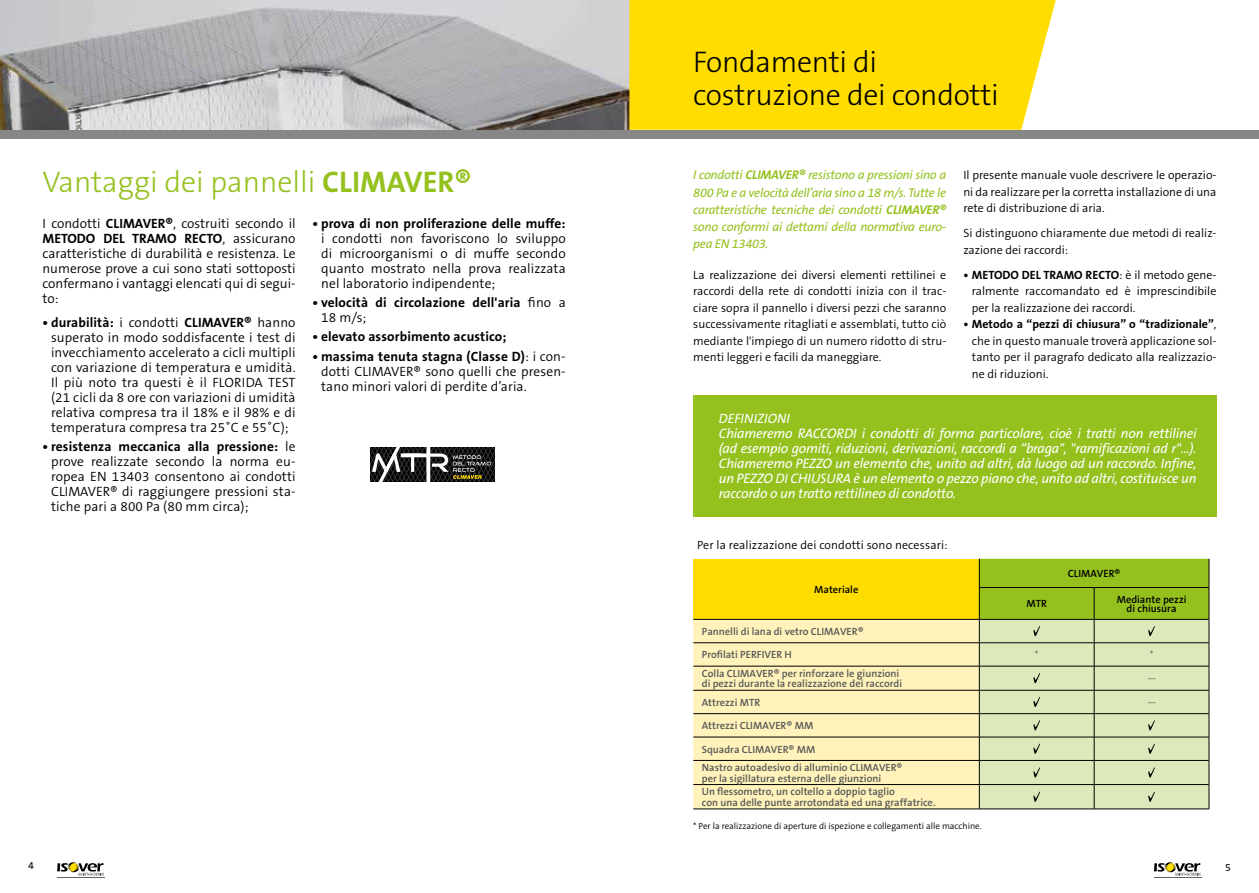
<style>
.page{position:relative;width:1259px;height:893px;background:#fff}
.page>*{position:absolute;margin:0;border:0;box-sizing:border-box;transform-origin:0 0}
.t1{font:300 30px/33px "The Sans B3";letter-spacing:-.01em;color:#000}
.t2{font:300 30px "The Sans B3";color:#95c11f}
.t3{font:italic 13.8px/15px "The Sans B5 Plain";letter-spacing:-.015em;color:#fff;text-align:justify}
.t4{font:300 13.5px/15px "The Sans B4";letter-spacing:.01em;color:#000;text-align:justify}
.t5{font:700 13.5px "The Sans B7";letter-spacing:.01em;color:#000}
.t6{font:italic 13.5px "The Sans B5 Plain";color:#fff}
.t7{font:italic 12.75px/17.2px "The Sans B5 Plain";letter-spacing:-.02em;color:#95c11f;text-align:justify}
.t8{font:300 12px/16.5px "The Sans B4";color:#000;text-align:justify}
.t9{font:700 12px "The Sans B7";color:#000}
.t10{font:600 10.5px/10.5px "The Sans B6";color:#575756}
.t11{font:600 10.5px/9px "The Sans B6";color:#000;text-align:center}
.t12{font:300 10.5px "The Sans B3";color:#575756}
.t13{font:10.5px "The Sans B5 Plain";color:#000}
.t14{font:300 9px "The Sans B4";color:#000}
.s1{font-family:"The Sans B7";font-weight:700}
.s2{font-family:"The Sans B4";font-weight:300}
</style>
<div class="page">
<svg style="left:57px;top:862px;width:46px;height:14px"></svg>
<hr style="left:57px;top:877px;width:47px;height:1px;background:#646363">
<svg style="left:1154px;top:862px;width:46px;height:14px"></svg>
<hr style="left:1154px;top:877px;width:47px;height:1px;background:#646363">
<div style="left:0;top:130px;width:629px;height:9px;background:#878787"></div>
<img style="left:0;top:0;width:629px;height:130px">
<svg style="left:370px;top:447px;width:125px;height:35px;background:#454542"></svg>
<div style="left:629px;top:0;width:426px;height:130px;background:#fd0"></div>
<div style="left:629px;top:130px;width:630px;height:9px;background:#878787"></div>
<div style="left:693px;top:395px;width:523px;height:122px;background:#95c11f"></div>
<div style="left:693px;top:559px;width:286px;height:60px;background:#fd0"></div>
<svg style="left:693px;top:620px;width:286px;height:189px;background:#fcf0b9"></svg>
<hr style="left:693px;top:619px;width:286px;height:1px;background:#000">
<hr style="left:693px;top:642px;width:286px;height:1px;background:#000">
<hr style="left:693px;top:666px;width:286px;height:1px;background:#000">
<hr style="left:693px;top:690px;width:286px;height:1px;background:#000">
<hr style="left:693px;top:713px;width:286px;height:1px;background:#000">
<hr style="left:693px;top:737px;width:286px;height:1px;background:#000">
<hr style="left:693px;top:760px;width:286px;height:1px;background:#000">
<hr style="left:693px;top:784px;width:286px;height:1px;background:#000">
<hr style="left:693px;top:809px;width:286px;height:1px;background:#000">
<hr style="left:979px;top:809px;width:115px;height:1px;background:#000">
<hr style="left:1094px;top:809px;width:115px;height:1px;background:#000">
<svg style="left:979px;top:559px;width:230px;height:250px;background:#c1d38c"></svg>
<h1 class="t2" style="left:43px;top:166px;width:430px">Vantaggi dei pannelli <span class="s1">CLIMAVER®</span></h1>
<p class="t4" style="left:43px;top:216px;width:254px">I condotti <span class="s1">CLIMAVER®</span>, costruiti secondo il</p>
<p class="t5" style="left:43px;top:231px;width:69px">METODO del</p>
<p class="t5" style="left:132px;top:231px;width:17px">Tramo</p>
<p class="t5" style="left:184px;top:231px;width:16px">Recto</p>
<p class="t5" style="left:313px;top:216px;width:254px">• prova di non proliferazione delle muffe:</p>
<p class="t4" style="left:321px;top:231px;width:246px">i condotti non favoriscono lo sviluppo di microorganismi o di muffe secondo quanto mostrato nella prova realizzata nel laboratorio indipendente;</p>
<p class="t5" style="left:313px;top:296px;width:254px">• velocità di circolazione dell'aria <span class="s2">fino a</span></p>
<p class="t4" style="left:321px;top:310px;width:47px">18 m/s;</p>
<p class="t5" style="left:313px;top:330px;width:195px">• elevato assorbimento acustico;</p>
<p class="t5" style="left:313px;top:349px;width:254px">• massima tenuta stagna (Classe D)<span class="s2">: i con-</span></p>
<p class="t4" style="left:321px;top:364px;width:246px">dotti CLIMAVER® sono quelli che presen&shy;tano minori valori di perdite d’aria.</p>
<p class="t4" style="left:43px;top:231px;width:254px;text-indent:180px">, assicurano caratteristiche di durabilità e resistenza. Le numerose prove a cui sono stati sottoposti confermano i vantaggi elencati qui di segui&shy;to:</p>
<p class="t5" style="left:43px;top:315px;width:254px">• durabilità: <span class="s2">i condotti</span> CLIMAVER® <span class="s2">hanno</span></p>
<p class="t4" style="left:51px;top:330px;width:246px">superato in modo soddisfacente i test di invecchiamento accelerato a cicli multipli con variazione di temperatura e umidità.<br>Il più noto tra questi è il FLORIDA TEST (21 cicli da 8 ore con variazioni di umidità relativa compresa tra il 18% e il 98% e di temperatura compresa tra 25˚C e 55˚C);</p>
<p class="t5" style="left:43px;top:439px;width:254px">• resistenza meccanica alla pressione: <span class="s2">le</span></p>
<p class="t4" style="left:51px;top:454px;width:246px">prove realizzate secondo la norma eu&shy;ropea EN 13403 consentono ai condotti CLIMAVER® di raggiungere pressioni sta&shy;tiche pari a 800 Pa (80 mm circa);</p>
<h1 class="t1" style="left:693px;top:47px;width:307px">Fondamenti di costruzione dei condotti</h1>
<p class="t7" style="left:693px;top:167px;width:255px">I condotti <span class="s1">CLIMAVER®</span> resistono a pressioni sino a 800 Pa e a velocità dell’aria sino a 18 m/s. Tutte le caratteristiche tecniche dei condotti <span class="s1">CL IMAVER® </span>sono conformi ai dettami della normativa euro&shy;pea EN 13403.</p>
<p class="t8" style="left:693px;top:267px;width:254px">La realizzazione dei diversi elementi rettilinei e raccordi della rete di condotti inizia con il trac&shy;ciare sopra il pannello i diversi pezzi che saranno successivamente ritagliati e assemblati, tutto ciò mediante l'impiego di un numero ridotto di stru&shy;menti leggeri e facili da maneggiare.</p>
<p class="t8" style="left:963px;top:167px;width:254px">Il presente manuale vuole descrivere le operazio&shy;ni da realizzare per la corretta installazione di una rete di distribuzione di aria.</p>
<p class="t8" style="left:963px;top:225px;width:254px">Si distinguono chiaramente due metodi di realiz&shy;zazione dei raccordi:</p>
<p class="t9" style="left:963px;top:268px;width:66px">• METODO del</p>
<p class="t9" style="left:1043px;top:268px;width:16px">Tramo</p>
<p class="t9" style="left:1085px;top:268px;width:15px">Recto</p>
<p class="t8" style="left:972px;top:266px;width:246px;text-indent:147px">: è il metodo gene&shy;ralmente raccomandato ed è imprescindibile per la realizzazione dei raccordi.</p>
<p class="t9" style="left:963px;top:318px;width:255px">• Metodo a “pezzi di chiusura” o “tradizionale”<span class="s2">,</span></p>
<p class="t8" style="left:972px;top:332px;width:246px">che in questo manuale troverà applicazione sol&shy;tanto per il paragrafo dedicato alla realizzazio&shy;ne di riduzioni.</p>
<p class="t6" style="left:719px;top:412px;width:73px">DEFINIZIONI</p>
<p class="t3" style="left:719px;top:427px;width:479px">Chiameremo RACCORDI i condotti di forma particolare, cioè i tratti non rettilinei (ad esempio gomiti, riduzioni, derivazioni, raccordi a “braga", "ramificazioni ad r"...).<br>Chiameremo PEZZO un elemento che, unito ad altri, dà luogo ad un raccordo. Infine, un PEZZO DI CHIUSURA è un elemento o pezzo piano che, unito ad altri, costituisce un raccordo o un tratto rettilineo di condotto.</p>
<p class="t8" style="left:697px;top:537px;width:252px">Per la realizzazione dei condotti sono necessari:</p>
<p class="t11" style="left:814px;top:585px;width:46px">Materiale</p>
<p class="t11" style="left:1067px;top:569px;width:54px">CLIMAVER®</p>
<p class="t11" style="left:1026px;top:599px;width:22px">MTR</p>
<p class="t11" style="left:1116px;top:595px;width:71px">Mediante pezzi di chiusura</p>
<p class="t10" style="left:702px;top:626px;width:163px">Pannelli di lana di vetro CLIMAVER®</p>
<p class="t10" style="left:702px;top:650px;width:91px">Profilati PERFIVER H</p>
<p class="t12" style="left:1034px;top:649px;width:5px">*</p>
<p class="t12" style="left:1149px;top:649px;width:5px">*</p>
<p class="t10" style="left:702px;top:668px;width:202px">Colla CLIMAVER® per rinforzare le giunzioni di pezzi durante la realizzazione dei raccordi</p>
<p class="t12" style="left:1146px;top:673px;width:12px">—</p>
<p class="t10" style="left:702px;top:697px;width:60px">Attrezzi MTR</p>
<p class="t12" style="left:1146px;top:697px;width:12px">—</p>
<p class="t10" style="left:702px;top:720px;width:113px">Attrezzi CLIMAVER® MM</p>
<p class="t10" style="left:702px;top:740px;width:202px;line-height:18.5px">Squadra CLIMAVER® MM<br>Nastro autoadesivo di alluminio CLIMAVER®</p>
<p class="t10" style="left:702px;top:771px;width:195px;line-height:13.8px">per la sigillatura esterna delle giunzioni<br>Un flessometro, un coltello a doppio taglio</p>
<p class="t10" style="left:702px;top:797px;width:235px">con una delle punte arrotondata ed una graffatrice.</p>
<p class="t14" style="left:693px;top:820px;width:290px">* Per la realizzazione di aperture di ispezione e collegamenti alle macchine.</p>
<p class="t13" style="left:28px;top:860px;width:7px">4</p>
<p class="t13" style="left:1225px;top:862px;width:7px">5</p>
</div>
